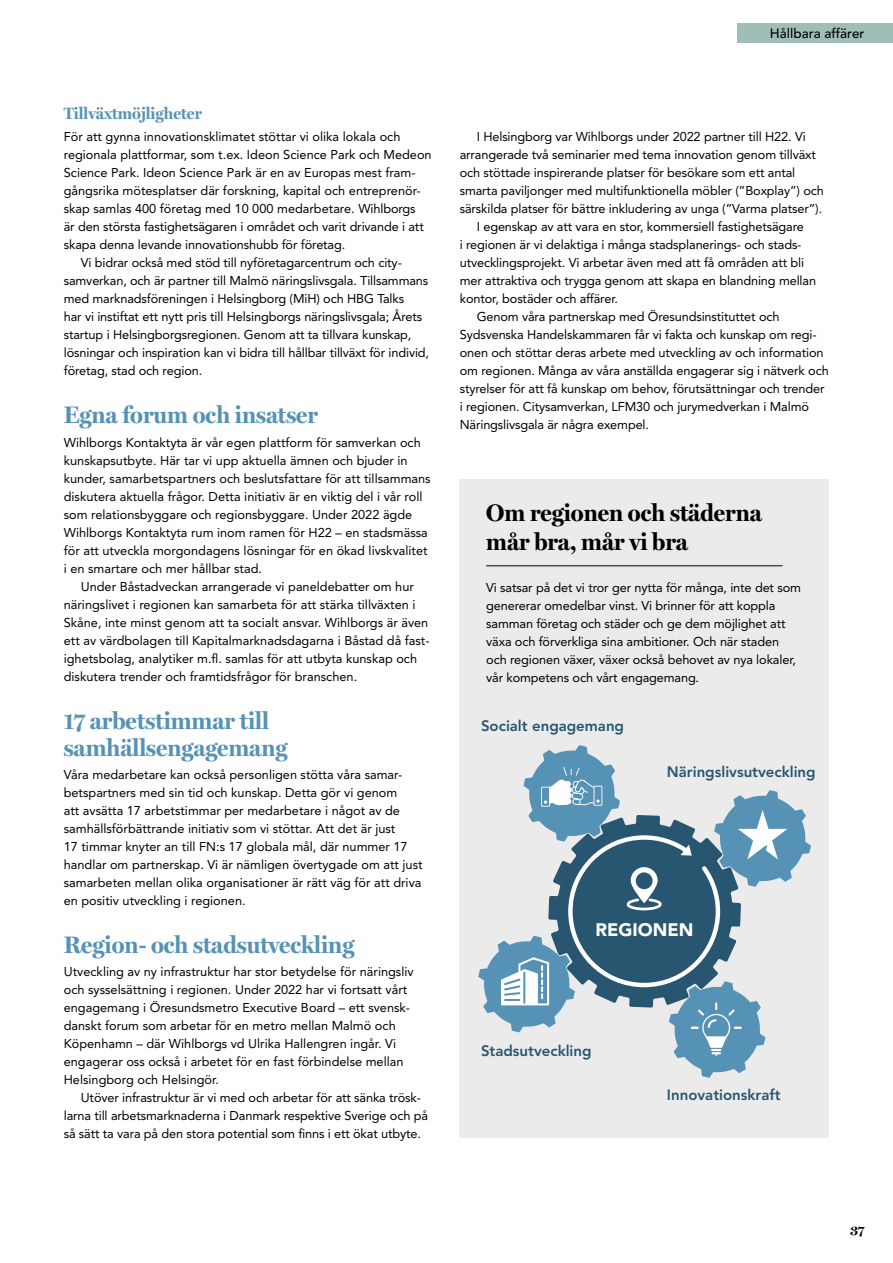
<style>
.page{position:relative;width:893px;height:1263px;background:#fff}
.page>*{position:absolute;margin:0;border:0;box-sizing:border-box;transform-origin:0 0}
.t1{font:700 24px/27px "Miller Display";color:#5692b5}
.t2{font:700 24px/28.8px "Miller Display";color:#000}
.t3{font:900 18px "Avenir LT Std";color:#fff}
.t4{font:700 16.5px "Miller Display";color:#5692b5}
.t5{font:800 15px "Avenir LT Std";color:#285670}
.t6{font:500 13.5px "Avenir LT Std";color:#000}
.t7{font:700 13.5px "Miller Display";color:#000}
.t8{font:12.75px/18px "Avenir LT Std";letter-spacing:-.01em;color:#000}
</style>
<div class="page">
<div style="left:737px;top:23px;width:156px;height:20px;background:#9fbeb7"></div>
<div style="left:460px;top:479px;width:369px;height:659px;background:#ebebec"></div>
<hr style="left:486px;top:565px;width:296px;height:1px;background:#000">
<svg style="left:478px;top:745px;width:333px;height:333px"></svg>
<p class="t4" style="left:64px;top:104px;width:140px">Tillväxtmöjligheter</p>
<p class="t8" style="left:64px;top:128px;width:338px">För att gynna innovationsklimatet stöttar vi olika lokala och</p>
<p class="t8" style="left:64px;top:146px;width:369px">regionala plattformar, som t.ex. Ideon Science Park och Medeon</p>
<p class="t8" style="left:64px;top:164px;width:353px">Science Park. Ideon Science Park är en av Europas mest fram-</p>
<p class="t8" style="left:64px;top:182px;width:358px">gångsrika mötesplatser där forskning, kapital och entreprenör-</p>
<p class="t8" style="left:64px;top:200px;width:353px">skap samlas 400 företag med 10 000 medarbetare. Wihlborgs</p>
<p class="t8" style="left:64px;top:218px;width:362px">är den största fastighetsägaren i området och varit drivande i att</p>
<p class="t8" style="left:64px;top:236px;width:283px">skapa denna levande innovationshubb för företag.</p>
<p class="t8" style="left:81px;top:254px;width:321px">Vi bidrar också med stöd till nyföretagarcentrum och city-</p>
<p class="t8" style="left:64px;top:272px;width:366px">samverkan, och är partner till Malmö näringslivsgala. Tillsammans</p>
<p class="t8" style="left:64px;top:290px;width:342px">med marknadsföreningen i Helsingborg (MiH) och HBG Talks</p>
<p class="t8" style="left:64px;top:308px;width:360px">har vi instiftat ett nytt pris till Helsingborgs näringslivsgala; Årets</p>
<p class="t8" style="left:64px;top:326px;width:349px">startup i Helsingborgsregionen. Genom att ta tillvara kunskap,</p>
<p class="t8" style="left:64px;top:344px;width:367px">lösningar och inspiration kan vi bidra till hållbar tillväxt för individ,</p>
<p class="t8" style="left:64px;top:362px;width:140px">företag, stad och region.</p>
<h1 class="t1" style="left:64px;top:402px;width:256px">Egna forum och insatser</h1>
<p class="t8" style="left:64px;top:433px;width:368px">Wihlborgs Kontaktyta är vår egen plattform för samverkan och kunskapsutbyte. Här tar vi upp aktuella ämnen och bjuder in kunder, samarbetspartners och beslutsfattare för att tillsammans diskutera aktuella frågor. Detta initiativ är en viktig del i vår roll som relationsbyggare och regionsbyggare. Under 2022 ägde Wihlborgs Kontaktyta rum inom ramen för H22 – en stadsmässa för att utveckla morgondagens lösningar för en ökad livskvalitet i en smartare och mer hållbar stad.</p>
<p class="t8" style="left:64px;top:577px;width:367px;text-indent:17px">Under Båstadveckan arrangerade vi paneldebatter om hur näringslivet i regionen kan samarbeta för att stärka tillväxten i Skåne, inte minst genom att ta socialt ansvar. Wihlborgs är även ett av värdbolagen till Kapitalmarknadsdagarna i Båstad då fast&shy;ighetsbolag, analytiker m.fl. samlas för att utbyta kunskap och diskutera trender och framtidsfrågor för branschen.</p>
<h1 class="t1" style="left:64px;top:708px;width:225px">17 arbetstimmar till samhällsengagemang</h1>
<p class="t8" style="left:64px;top:766px;width:360px">Våra medarbetare kan också personligen stötta våra samar&shy;betspartners med sin tid och kunskap. Detta gör vi genom<br>att avsätta 17 arbetstimmar per medarbetare i något av de samhällsförbättrande initiativ som vi stöttar. Att det är just<br>17 timmar knyter an till FN:s 17 globala mål, där nummer 17 handlar om partnerskap. Vi är nämligen övertygade om att just samarbeten mellan olika organisationer är rätt väg för att driva en positiv utveckling i regionen.</p>
<h1 class="t1" style="left:64px;top:932px;width:292px">Region- och stadsutveckling</h1>
<p class="t8" style="left:64px;top:963px;width:351px">Utveckling av ny infrastruktur har stor betydelse för näringsliv och sysselsättning i regionen. Under 2022 har vi fortsatt vårt engagemang i Öresundsmetro Executive Board – ett svensk&shy;danskt forum som arbetar för en metro mellan Malmö och Köpenhamn – där Wihlborgs vd Ulrika Hallengren ingår. Vi engagerar oss också i arbetet för en fast förbindelse mellan Helsingborg och Helsingör.</p>
<p class="t8" style="left:64px;top:1089px;width:366px;text-indent:17px">Utöver infrastruktur är vi med och arbetar för att sänka trösk&shy;larna till arbetsmarknaderna i Danmark respektive Sverige och på så sätt ta vara på den stora potential som finns i ett ökat utbyte.</p>
<p class="t6" style="left:770px;top:25px;width:96px">Hållbara affärer</p>
<p class="t8" style="left:477px;top:128px;width:330px">I Helsingborg var Wihlborgs under 2022 partner till H22. Vi</p>
<p class="t8" style="left:460px;top:146px;width:358px">arrangerade två seminarier med tema innovation genom tillväxt</p>
<p class="t8" style="left:460px;top:164px;width:337px">och stöttade inspirerande platser för besökare som ett antal</p>
<p class="t8" style="left:460px;top:182px;width:366px">smarta paviljonger med multifunktionella möbler (”Boxplay”) och</p>
<p class="t8" style="left:460px;top:200px;width:364px">särskilda platser för bättre inkludering av unga (”Varma platser”).</p>
<p class="t8" style="left:477px;top:218px;width:329px">I egenskap av att vara en stor, kommersiell fastighetsägare</p>
<p class="t8" style="left:460px;top:236px;width:343px">i regionen är vi delaktiga i många stadsplanerings- och stads-</p>
<p class="t8" style="left:460px;top:254px;width:346px">utvecklingsprojekt. Vi arbetar även med att få områden att bli</p>
<p class="t8" style="left:460px;top:272px;width:358px">mer attraktiva och trygga genom att skapa en blandning mellan</p>
<p class="t8" style="left:460px;top:290px;width:160px">kontor, bostäder och affärer.</p>
<p class="t8" style="left:477px;top:308px;width:304px">Genom våra partnerskap med Öresundsinstituttet och</p>
<p class="t8" style="left:460px;top:326px;width:358px">Sydsvenska Handelskammaren får vi fakta och kunskap om regi-</p>
<p class="t8" style="left:460px;top:344px;width:365px">onen och stöttar deras arbete med utveckling av och information</p>
<p class="t8" style="left:460px;top:362px;width:371px">om regionen. Många av våra anställda engagerar sig i nätverk och</p>
<p class="t8" style="left:460px;top:380px;width:366px">styrelser för att få kunskap om behov, förutsättningar och trender</p>
<p class="t8" style="left:460px;top:398px;width:351px">i regionen. Citysamverkan, LFM30 och jurymedverkan i Malmö</p>
<p class="t8" style="left:460px;top:416px;width:191px">Näringslivsgala är några exempel.</p>
<h1 class="t2" style="left:486px;top:499px;width:277px">Om regionen och städerna mår bra, mår vi bra</h1>
<p class="t8" style="left:486px;top:579px;width:316px">Vi satsar på det vi tror ger nytta för många, inte det som genererar omedelbar vinst. Vi brinner för att koppla samman företag och städer och ge dem möjlighet att växa och förverkliga sina ambitioner. Och när staden och regionen växer, växer också behovet av nya lokaler, vår kompetens och vårt engagemang.</p>
<p class="t5" style="left:481px;top:717px;width:145px">Socialt engagemang</p>
<p class="t5" style="left:667px;top:763px;width:150px">Näringslivsutveckling</p>
<h2 class="t3" style="left:596px;top:919px;width:99px">REGIONEN</h2>
<p class="t5" style="left:481px;top:1042px;width:112px">Stadsutveckling</p>
<p class="t5" style="left:667px;top:1086px;width:115px">Innovationskraft</p>
<p class="t7" style="left:850px;top:1222px;width:15px">37</p>
</div>
